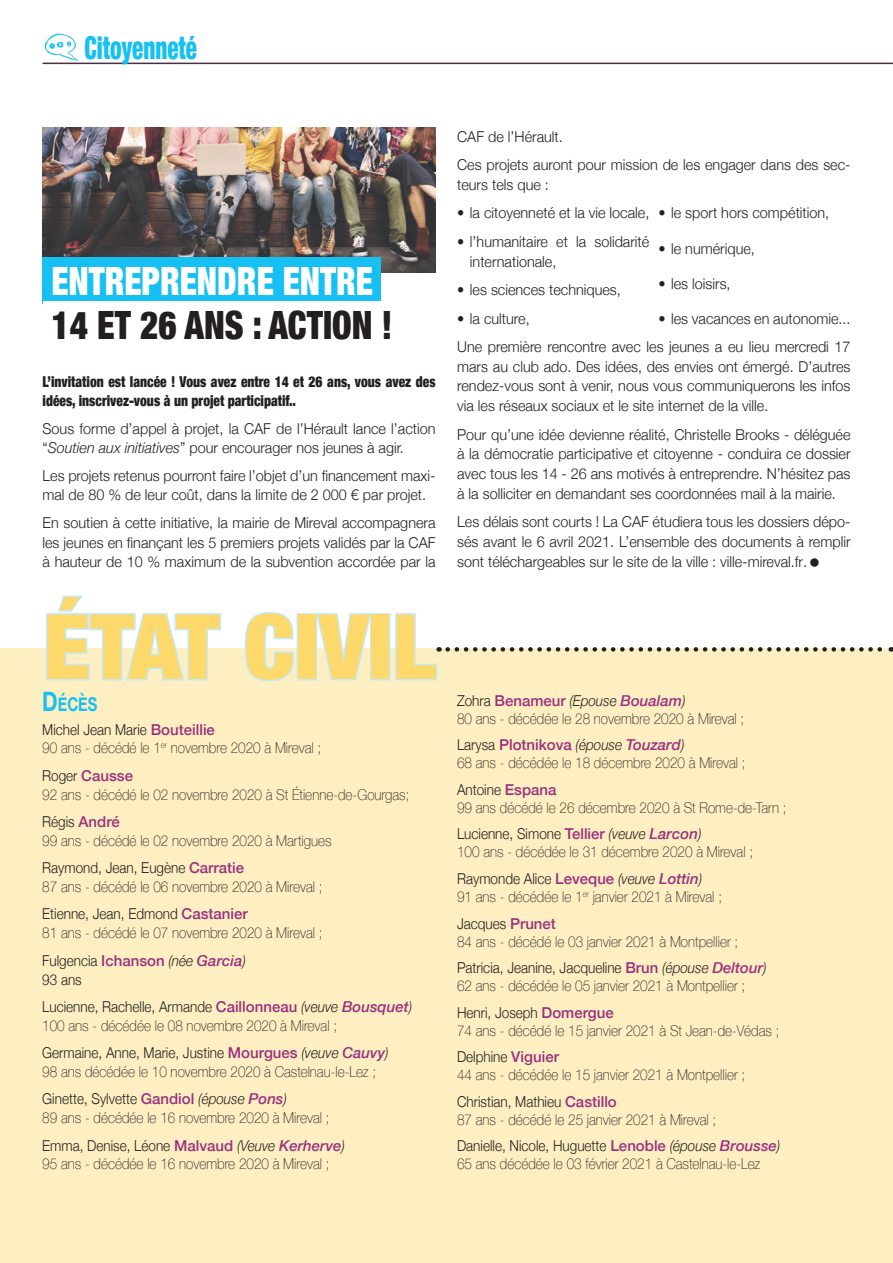
<style>
.page{position:relative;width:893px;height:1263px;background:#fff}
.page>*{position:absolute;margin:0;border:0;box-sizing:border-box;transform-origin:0 0}
.t1{font:900 condensed 90px "Helvetica Neue";color:#fcd96a;scale:1.05 1}
.t2{font:900 condensed 39px "Helvetica Neue";color:#fff;scale:.88 1}
.t3{font:900 condensed 39px "Helvetica Neue";color:#231f20;scale:.9 1}
.t4{font:900 condensed 31.5px "Helvetica Neue";color:#17c0f2;scale:.73 1}
.t5{font:700 19.05px "Helvetica Neue";color:#17c0f2;scale:.77 1}
.t6{font:100 15px/18px "Helvetica Neue";color:#231f20;scale:.9 1}
.t7{font:300 15px/19.8px "Helvetica Neue";color:#231f20;scale:.96 1}
.t8{font:900 condensed 15px/19.4px "Helvetica Neue";color:#231f20;scale:.9 1}
.t9{font:300 15px/18.9px "Helvetica Neue";color:#231f20;scale:.9 1}
.s1{font-style:italic}
.s2{font-size:27.3px}
.s3{font-weight:300}
.s4{font-weight:500;color:#9a307e}
.s5{font-weight:500;font-style:italic;color:#9a307e}
.s6{font-weight:300;font-style:italic}
</style>
<div class="page">
<hr style="left:43px;top:63px;width:850px;height:1px;background:#4e2e44">
<svg style="left:44px;top:33px;width:35px;height:28px"></svg>
<div style="left:0;top:648px;width:893px;height:615px;background:#fdefc1"></div>
<svg style="left:46px;top:595px;width:176px;height:86px"></svg>
<svg style="left:244px;top:612px;width:50px;height:70px"></svg>
<div style="left:297px;top:613px;width:20px;height:67px;border:3px solid #c3e9fa"></div>
<svg style="left:314px;top:613px;width:59px;height:68px"></svg>
<div style="left:370px;top:613px;width:21px;height:67px;border:3px solid #c3e9fa"></div>
<svg style="left:395px;top:613px;width:45px;height:68px"></svg>
<svg style="left:448px;top:647px;width:444px;height:5px"></svg>
<img style="left:43px;top:128px;width:393px;height:144px">
<div style="left:43px;top:257px;width:338px;height:47px;background:#17c0f2"></div>
<div style="left:43px;top:302px;width:369px;height:46px;background:#fff"></div>
<h3 class="t4" style="left:84px;top:22px;width:156px">Citoyenneté</h3>
<h2 class="t2" style="left:51px;top:249px;width:367px">ENTREPRENDRE ENTRE</h2>
<h2 class="t3" style="left:52px;top:293px;width:380px">14 ET 26 ANS : ACTION !</h2>
<p class="t8" style="left:43px;top:371px;width:438px">L’invitation est lancée ! Vous avez entre 14 et 26 ans, vous avez des idées, inscrivez-vous à un projet participatif..</p>
<p class="t7" style="left:43px;top:418px;width:411px;line-height:19.4px">Sous forme d’appel à projet, la CAF de l’Hérault lance l’action “<span class="s1">Soutien aux initiatives</span>” pour encourager nos jeunes à agir.</p>
<p class="t7" style="left:43px;top:465px;width:411px;line-height:19.4px">Les projets retenus pourront faire l’objet d’un financement maxi&shy;mal de 80 % de leur coût, dans la limite de 2 000 € par projet.</p>
<p class="t7" style="left:43px;top:512px;width:411px;line-height:19.4px;text-align:justify">En soutien à cette initiative, la mairie de Mireval accompagnera les jeunes en finançant les 5 premiers projets validés par la CAF à hauteur de 10 % maximum de la subvention accordée par la</p>
<h1 class="t1" style="left:43px;top:573px;width:376px">ÉTAT CIVIL</h1>
<p class="t5" style="left:42px;top:690px;width:73px"><span class="s2">D</span>écès</p>
<p class="t6" style="left:42px;top:719px;width:312px;line-height:18.9px"><span class="s3">Michel Jean Marie</span> <span class="s4">Bouteillie<br></span>90 ans - décédé le 1<sup>er</sup> novembre 2020 à Mireval ;</p>
<p class="t6" style="left:42px;top:765px;width:409px;line-height:18.9px"><span class="s3">Roger</span> <span class="s4">Causse<br></span>92 ans - décédé le 02 novembre 2020 à St Étienne-de-Gourgas;</p>
<p class="t6" style="left:42px;top:812px;width:323px;line-height:18.9px"><span class="s3">Régis</span> <span class="s4">André<br></span>99 ans - décédé le 02 novembre 2020 à Martigues</p>
<p class="t6" style="left:42px;top:858px;width:313px;line-height:18.9px"><span class="s3">Raymond, Jean, Eugène</span> <span class="s4">Carratie<br></span>87 ans - décédé le 06 novembre 2020 à Mireval ;</p>
<p class="t6" style="left:42px;top:904px;width:313px;line-height:18.9px"><span class="s3">Etienne, Jean, Edmond</span> <span class="s4">Castanier<br></span>81 ans - décédé le 07 novembre 2020 à Mireval ;</p>
<p class="t9" style="left:42px;top:950px;width:228px">Fulgencia <span class="s4">Ichanson</span> <span class="s1">(née</span> <span class="s5">Garcia</span><span class="s1">)<br></span>93 ans</p>
<p class="t6" style="left:42px;top:996px;width:413px;line-height:18.9px"><span class="s3">Lucienne, Rachelle, Armande</span> <span class="s4">Caillonneau</span> <span class="s6">(veuve</span> <span class="s5">Bousquet</span><span class="s6">)<br></span>100 ans - décédée le 08 novembre 2020 à Mireval ;</p>
<p class="t6" style="left:42px;top:1043px;width:386px;line-height:18.9px"><span class="s3">Germaine, Anne, Marie, Justine</span> <span class="s4">Mourgues</span> <span class="s6">(veuve</span> <span class="s5">Cauvy</span><span class="s6">)<br></span>98 ans décédée le 10 novembre 2020 à Castelnau-le-Lez ;</p>
<p class="t6" style="left:42px;top:1089px;width:321px;line-height:18.9px"><span class="s3">Ginette, Sylvette</span> <span class="s4">Gandiol</span> <span class="s6">(épouse</span> <span class="s5">Pons</span><span class="s6">)<br></span>89 ans - décédée le 16 novembre 2020 à Mireval ;</p>
<p class="t6" style="left:42px;top:1135px;width:338px;line-height:18.9px"><span class="s3">Emma, Denise, Léone</span> <span class="s4">Malvaud</span> <span class="s6">(Veuve</span> <span class="s5">Kerherve</span><span class="s6">)<br></span>95 ans - décédée le 16 novembre 2020 à Mireval ;</p>
<p class="t7" style="left:457px;top:121px;width:411px;line-height:28.3px">CAF de l’Hérault.<br>Ces projets auront pour mission de les engager dans des sec-</p>
<p class="t7" style="left:457px;top:174px;width:97px">teurs tels que :</p>
<p class="t7" style="left:457px;top:202px;width:202px">• la citoyenneté et la vie locale,</p>
<p class="t7" style="left:470px;top:230px;width:188px;text-indent:-13px">• l’humanitaire et la solidarité internationale,</p>
<p class="t7" style="left:457px;top:279px;width:172px">• les sciences techniques,</p>
<p class="t7" style="left:457px;top:307px;width:77px">• la culture,</p>
<p class="t7" style="left:658px;top:202px;width:180px">• le sport hors compétition,</p>
<p class="t7" style="left:658px;top:237px;width:102px">• le numérique,</p>
<p class="t7" style="left:658px;top:272px;width:77px">• les loisirs,</p>
<p class="t7" style="left:457px;top:303px;width:411px;line-height:28.3px;text-align:right">• les vacances en autonomie...<br>Une première rencontre avec les jeunes a eu lieu mercredi 17</p>
<p class="t7" style="left:457px;top:355px;width:411px;text-align:justify">mars au club ado. Des idées, des envies ont émergé. D’autres rendez-vous sont à venir, nous vous communiquerons les infos via les réseaux sociaux et le site internet de la ville.</p>
<p class="t7" style="left:457px;top:423px;width:411px;text-align:justify">Pour qu’une idée devienne réalité, Christelle Brooks - déléguée à la démocratie participative et citoyenne - conduira ce dossier avec tous les 14 - 26 ans motivés à entreprendre. N’hésitez pas à la solliciter en demandant ses coordonnées mail à la mairie.</p>
<p class="t7" style="left:457px;top:511px;width:411px;text-align:justify">Les délais sont courts ! La CAF étudiera tous les dossiers dépo&shy;sés avant le 6 avril 2021. L’ensemble des documents à remplir sont téléchargeables sur le site de la ville : ville-mireval.fr.</p>
<p class="t6" style="left:457px;top:691px;width:321px"><span class="s3">Zohra</span> <span class="s4">Benameur</span> <span class="s6">(Epouse</span> <span class="s5">Boualam</span><span class="s6">)<br></span>80 ans - décédée le 28 novembre 2020 à Mireval ;</p>
<p class="t6" style="left:457px;top:735px;width:322px"><span class="s3">Larysa</span> <span class="s4">Plotnikova</span> <span class="s6">(épouse</span> <span class="s5">Touzard</span><span class="s6">)<br></span>68 ans - décédée le 18 décembre 2020 à Mireval ;</p>
<p class="t6" style="left:457px;top:780px;width:368px"><span class="s3">Antoine</span> <span class="s4">Espana<br></span>99 ans décédé le 26 décembre 2020 à St Rome-de-Tarn ;</p>
<p class="t6" style="left:457px;top:824px;width:330px"><span class="s3">Lucienne, Simone</span> <span class="s4">Tellier</span> <span class="s6">(veuve</span> <span class="s5">Larcon</span><span class="s6">)<br></span>100 ans - décédée le 31 décembre 2020 à Mireval ;</p>
<p class="t6" style="left:457px;top:869px;width:296px"><span class="s3">Raymonde Alice</span> <span class="s4">Leveque</span> <span class="s6">(veuve</span> <span class="s5">Lottin</span><span class="s6">)<br></span>91 ans - décédée le 1<sup>er</sup> janvier 2021 à Mireval ;</p>
<p class="t6" style="left:457px;top:913px;width:314px"><span class="s3">Jacques</span> <span class="s4">Prunet<br></span>84 ans - décédé le 03 janvier 2021 à Montpellier ;</p>
<p class="t6" style="left:457px;top:958px;width:346px"><span class="s3">Patricia, Jeanine, Jacqueline</span> <span class="s4">Brun</span> <span class="s6">(épouse</span> <span class="s5">Deltour</span><span class="s6">)<br></span>62 ans - décédée le 05 janvier 2021 à Montpellier ;</p>
<p class="t6" style="left:457px;top:1003px;width:360px"><span class="s3">Henri, Joseph</span> <span class="s4">Domergue<br></span>74 ans - décédé le 15 janvier 2021 à St Jean-de-Védas ;</p>
<p class="t6" style="left:457px;top:1047px;width:322px"><span class="s3">Delphine</span> <span class="s4">Viguier<br></span>44 ans - décédée le 15 janvier 2021 à Montpellier ;</p>
<p class="t6" style="left:457px;top:1092px;width:290px"><span class="s3">Christian, Mathieu</span> <span class="s4">Castillo<br></span>87 ans - décédé le 25 janvier 2021 à Mireval ;</p>
<p class="t6" style="left:457px;top:1136px;width:361px"><span class="s3">Danielle, Nicole, Huguette</span> <span class="s4">Lenoble</span> <span class="s6">(épouse</span> <span class="s5">Brousse</span><span class="s6">)<br></span>65 ans décédée le 03 février 2021 à Castelnau-le-Lez</p>
</div>
